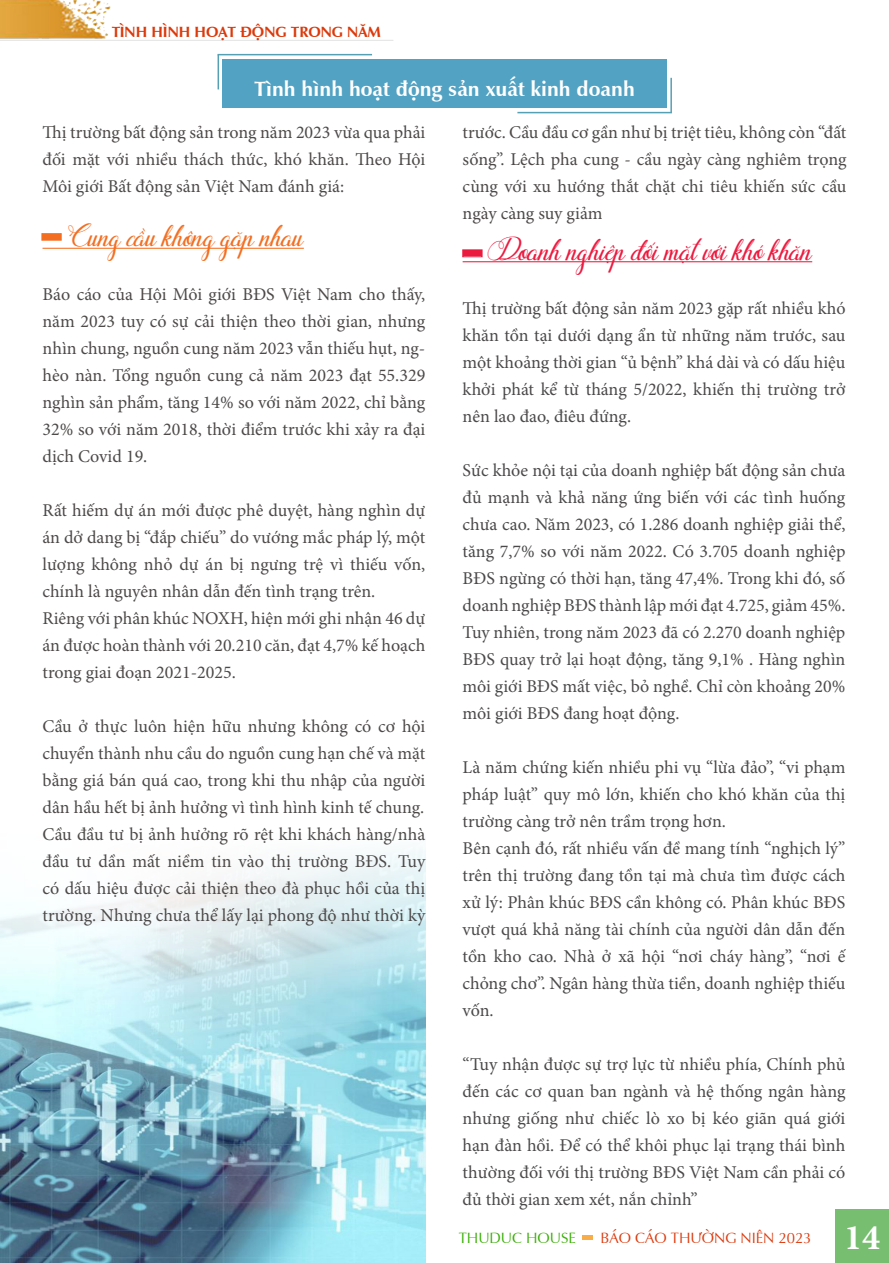
<style>
.page{position:relative;width:889px;height:1263px;background:#fff}
.page>*{position:absolute;margin:0;border:0;box-sizing:border-box;transform-origin:0 0}
.t1{font:700 36px "Minion Pro";color:#fff}
.t2{font:700 21px "UVN Nhan";color:#fff}
.t3{font:21px "SVN Flamingo Script";color:#ed1a3f}
.t4{font:21px "SVN Flamingo Script";color:#f36e21}
.t5{font:18px/27px "Minion Pro";color:#4b4949}
.t6{font:18px/27px "Minion Pro";color:#4d4949;text-align:justify}
.t7{font:700 15px "UVN Nhan";color:#dc390a}
.t8{font:15px "UVN Nhan";color:#dc3b0f}
.t9{font:15px "UVN Nhan";color:#3aaf06}
</style>
<div class="page">
<img style="left:0;top:848px;width:425px;height:415px">
<hr style="left:43px;top:248px;width:261px;height:1px;background:#f36e21">
<div style="left:222px;top:59px;width:444px;height:49px;background:#52a2c3"></div>
<hr style="left:462px;top:261px;width:350px;height:1px;background:#ed1a3f">
<img style="left:0;top:0;width:111px;height:39px">
<hr style="left:0;top:40px;width:393px;height:1px;background:#231f20">
<hr style="left:217px;top:55px;width:2px;height:34px;background:#55a0b3">
<hr style="left:217px;top:54px;width:155px;height:1px;background:#55a0b3">
<hr style="left:670px;top:78px;width:2px;height:35px;background:#55a0b3">
<hr style="left:517px;top:112px;width:155px;height:1px;background:#55a0b3">
<svg style="left:42px;top:233px;width:19px;height:7px"></svg>
<div style="left:43px;top:235px;width:17px;height:4px;border:1px solid #f36e21"></div>
<svg style="left:462px;top:250px;width:20px;height:7px"></svg>
<div style="left:464px;top:251px;width:17px;height:5px;border:1px solid #ea1a3f"></div>
<div style="left:835px;top:1209px;width:54px;height:54px;background:#77be70"></div>
<div style="left:582px;top:1235px;width:11px;height:5px;background:#f8ad49"></div>
<p class="t7" style="left:112px;top:20px;width:270px">TÌNH HÌNH HOẠT ĐỘNG TRONG NĂM</p>
<p class="t2" style="left:254px;top:72px;width:382px">Tình hình hoạt động sản xuất kinh doanh</p>
<p class="t6" style="left:43px;top:119px;width:384px">Thị trường bất động sản trong năm 2023 vừa qua phải đối mặt với nhiều thách thức, khó khăn. Theo Hội Môi giới Bất động sản Việt Nam đánh giá:</p>
<p class="t4" style="left:68px;top:227px;width:238px">Cung cầu không gặp nhau</p>
<p class="t6" style="left:43px;top:281px;width:384px">Báo cáo của Hội Môi giới BĐS Việt Nam cho thấy, năm 2023 tuy có sự cải thiện theo thời gian, nhưng nhìn chung, nguồn cung năm 2023 vẫn thiếu hụt, ng&shy;hèo nàn. Tổng nguồn cung cả năm 2023 đạt 55.329 nghìn sản phẩm, tăng 14% so với năm 2022, chỉ bằng 32% so với năm 2018, thời điểm trước khi xảy ra đại dịch Covid 19.</p>
<p class="t6" style="left:43px;top:497px;width:384px;text-align:left">Rất hiếm dự án mới được phê duyệt, hàng nghìn dự án dở dang bị “đắp chiếu” do vướng mắc pháp lý, một lượng không nhỏ dự án bị ngưng trệ vì thiếu vốn, chính là nguyên nhân dẫn đến tình trạng trên.</p>
<p class="t6" style="left:43px;top:605px;width:384px;text-align:left">Riêng với phân khúc NOXH, hiện mới ghi nhận 46 dự án được hoàn thành với 20.210 căn, đạt 4,7% kế hoạch trong giai đoạn 2021-2025.</p>
<p class="t6" style="left:43px;top:713px;width:384px">Cầu ở thực luôn hiện hữu nhưng không có cơ hội chuyển thành nhu cầu do nguồn cung hạn chế và mặt bằng giá bán quá cao, trong khi thu nhập của người dân hầu hết bị ảnh hưởng vì tình hình kinh tế chung.</p>
<p class="t6" style="left:43px;top:821px;width:384px;text-align:left">Cầu đầu tư bị ảnh hưởng rõ rệt khi khách hàng/nhà đầu tư dần mất niềm tin vào thị trường BĐS. Tuy có dấu hiệu được cải thiện theo đà phục hồi của thị trường. Nhưng chưa thể lấy lại phong độ như thời kỳ</p>
<p class="t6" style="left:462px;top:119px;width:385px">trước. Cầu đầu cơ gần như bị triệt tiêu, không còn “đất sống”. Lệch pha cung - cầu ngày càng nghiêm trọng cùng với xu hướng thắt chặt chi tiêu khiến sức cầu ngày càng suy giảm</p>
<p class="t3" style="left:488px;top:240px;width:326px">Doanh nghiệp đối mặt với khó khăn</p>
<p class="t5" style="left:462px;top:294px;width:384px;text-align:justify">Thị trường bất động sản năm 2023 gặp rất nhiều khó khăn tồn tại dưới dạng ẩn từ những năm trước, sau một khoảng thời gian “ủ bệnh” khá dài và có dấu hiệu khởi phát kể từ tháng 5/2022, khiến thị trường trở nên lao đao, điêu đứng.</p>
<p class="t5" style="left:462px;top:456px;width:384px">Sức khỏe nội tại của doanh nghiệp bất động sản chưa đủ mạnh và khả năng ứng biến với các tình huống chưa cao. Năm 2023, có 1.286 doanh nghiệp giải thể, tăng 7,7% so với năm 2022. Có 3.705 doanh nghiệp BĐS ngừng có thời hạn, tăng 47,4%. Trong khi đó, số doanh nghiệp BĐS thành lập mới đạt 4.725, giảm 45%.<br>Tuy nhiên, trong năm 2023 đã có 2.270 doanh nghiệp BĐS quay trở lại hoạt động, tăng 9,1% . Hàng nghìn môi giới BĐS mất việc, bỏ nghề. Chỉ còn khoảng 20% môi giới BĐS đang hoạt động.</p>
<p class="t5" style="left:462px;top:753px;width:384px">Là năm chứng kiến nhiều phi vụ “lừa đảo”, “vi phạm pháp luật” quy mô lớn, khiến cho khó khăn của thị trường càng trở nên trầm trọng hơn.</p>
<p class="t5" style="left:462px;top:834px;width:384px">Bên cạnh đó, rất nhiều vấn đề mang tính “nghịch lý” trên thị trường đang tồn tại mà chưa tìm được cách xử lý: Phân khúc BĐS cần không có. Phân khúc BĐS vượt quá khả năng tài chính của người dân dẫn đến tồn kho cao. Nhà ở xã hội “nơi cháy hàng”, “nơi ế chỏng chơ”. Ngân hàng thừa tiền, doanh nghiệp thiếu vốn.</p>
<p class="t5" style="left:462px;top:1050px;width:384px">“Tuy nhận được sự trợ lực từ nhiều phía, Chính phủ đến các cơ quan ban ngành và hệ thống ngân hàng nhưng giống như chiếc lò xo bị kéo giãn quá giới hạn đàn hồi. Để có thể khôi phục lại trạng thái bình thường đối với thị trường BĐS Việt Nam cần phải có đủ thời gian xem xét, nắn chỉnh”</p>
<p class="t9" style="left:458px;top:1226px;width:119px">THUDUC HOUSE</p>
<p class="t8" style="left:600px;top:1226px;width:212px">BÁO CÁO THƯỜNG NIÊN 2023</p>
<p class="t1" style="left:844px;top:1212px;width:37px">14</p>
</div>
